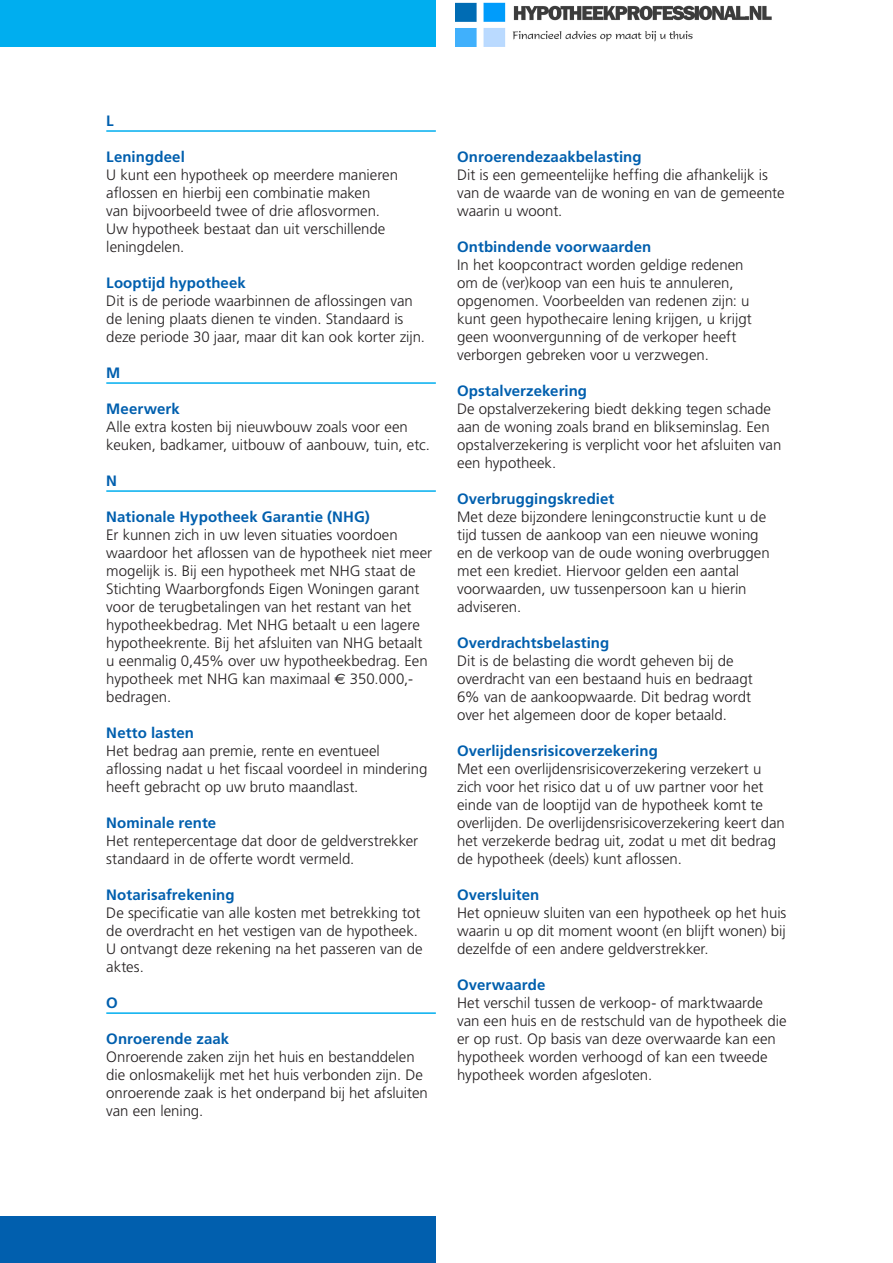
<style>
.page{position:relative;width:893px;height:1263px;background:#fff}
.page>*{position:absolute;margin:0;border:0;box-sizing:border-box;transform-origin:0 0}
.Geen_afstand{font:300 15px/18px "Frutiger";color:#231f20}
.Geen_afstand-2{font:700 15px "Frutiger";letter-spacing:.005em;color:#015fae}
.alfabet{font:700 15px "Frutiger";color:#015fae}
.s1{font-family:"Euro Sans";font-weight:400}
</style>
<div class="page">
<div style="left:0;top:0;width:436px;height:47px;background:#00aeef"></div>
<div style="left:0;top:1217px;width:436px;height:46px;background:#015fae"></div>
<hr style="left:106px;top:130px;width:330px;height:2px;background:#00aeef">
<hr style="left:106px;top:382px;width:330px;height:2px;background:#00aeef">
<hr style="left:106px;top:490px;width:330px;height:2px;background:#00aeef">
<hr style="left:106px;top:1012px;width:330px;height:2px;background:#00aeef">
<img style="left:455px;top:2px;width:317px;height:44px">
<p class="alfabet" style="left:106px;top:112px;width:9px">L</p>
<p class="Geen_afstand-2" style="left:106px;top:148px;width:80px">Leningdeel</p>
<p class="Geen_afstand" style="left:106px;top:166px;width:293px">U kunt een hypotheek op meerdere manieren aflossen en hierbij een combinatie maken<br>van bijvoorbeeld twee of drie aflosvormen.<br>Uw hypotheek bestaat dan uit verschillende leningdelen.</p>
<p class="Geen_afstand-2" style="left:106px;top:274px;width:141px">Looptijd hypotheek</p>
<p class="Geen_afstand" style="left:106px;top:292px;width:308px">Dit is de periode waarbinnen de aflossingen van</p>
<p class="Geen_afstand" style="left:106px;top:310px;width:320px">de lening plaats dienen te vinden. Standaard is deze periode 30 jaar, maar dit kan ook korter zijn.</p>
<p class="alfabet" style="left:106px;top:364px;width:16px">M</p>
<p class="Geen_afstand-2" style="left:106px;top:400px;width:75px">Meerwerk</p>
<p class="Geen_afstand" style="left:106px;top:418px;width:325px">Alle extra kosten bij nieuwbouw zoals voor een keuken, badkamer, uitbouw of aanbouw, tuin, etc.</p>
<p class="alfabet" style="left:106px;top:472px;width:12px">N</p>
<p class="Geen_afstand-2" style="left:106px;top:508px;width:265px">Nationale Hypotheek Garantie (NHG)</p>
<p class="Geen_afstand" style="left:106px;top:526px;width:327px">Er kunnen zich in uw leven situaties voordoen waardoor het aflossen van de hypotheek niet meer mogelijk is. Bij een hypotheek met NHG staat de Stichting Waarborgfonds Eigen Woningen garant voor de terugbetalingen van het restant van het hypotheekbedrag. Met NHG betaalt u een lagere hypotheekrente. Bij het afsluiten van NHG betaalt u eenmalig 0,45% over uw hypotheekbedrag. Een hypotheek met NHG kan maximaal <span class="s1">€</span> 350.000,- bedragen.</p>
<p class="Geen_afstand-2" style="left:106px;top:724px;width:89px">Netto lasten</p>
<p class="Geen_afstand" style="left:106px;top:742px;width:323px">Het bedrag aan premie, rente en eventueel aflossing nadat u het fiscaal voordeel in mindering heeft gebracht op uw bruto maandlast.</p>
<p class="Geen_afstand-2" style="left:106px;top:814px;width:111px">Nominale rente</p>
<p class="Geen_afstand" style="left:106px;top:832px;width:313px">Het rentepercentage dat door de geldverstrekker standaard in de offerte wordt vermeld.</p>
<p class="Geen_afstand-2" style="left:106px;top:886px;width:130px">Notarisafrekening</p>
<p class="Geen_afstand" style="left:106px;top:904px;width:318px">De specificatie van alle kosten met betrekking tot de overdracht en het vestigen van de hypotheek.<br>U ontvangt deze rekening na het passeren van de aktes.</p>
<p class="alfabet" style="left:106px;top:994px;width:13px">O</p>
<p class="Geen_afstand-2" style="left:106px;top:1030px;width:124px">Onroerende zaak</p>
<p class="Geen_afstand" style="left:106px;top:1048px;width:323px">Onroerende zaken zijn het huis en bestanddelen die onlosmakelijk met het huis verbonden zijn. De onroerende zaak is het onderpand bij het afsluiten van een lening.</p>
<p class="Geen_afstand-2" style="left:457px;top:148px;width:186px">Onroerendezaakbelasting</p>
<p class="Geen_afstand" style="left:457px;top:166px;width:329px">Dit is een gemeentelijke heffing die afhankelijk is van de waarde van de woning en van de gemeente waarin u woont.</p>
<p class="Geen_afstand-2" style="left:457px;top:238px;width:196px">Ontbindende voorwaarden</p>
<p class="Geen_afstand" style="left:457px;top:256px;width:294px">In het koopcontract worden geldige redenen om de (ver)koop van een huis te annuleren, opgenomen. Voorbeelden van redenen zijn: u</p>
<p class="Geen_afstand" style="left:457px;top:310px;width:296px">kunt geen hypothecaire lening krijgen, u krijgt geen woonvergunning of de verkoper heeft verborgen gebreken voor u verzwegen.</p>
<p class="Geen_afstand-2" style="left:457px;top:382px;width:131px">Opstalverzekering</p>
<p class="Geen_afstand" style="left:457px;top:400px;width:326px">De opstalverzekering biedt dekking tegen schade aan de woning zoals brand en blikseminslag. Een opstalverzekering is verplicht voor het afsluiten van een hypotheek.</p>
<p class="Geen_afstand-2" style="left:457px;top:490px;width:159px">Overbruggingskrediet</p>
<p class="Geen_afstand" style="left:457px;top:508px;width:314px">Met deze bijzondere leningconstructie kunt u de tijd tussen de aankoop van een nieuwe woning en de verkoop van de oude woning overbruggen met een krediet. Hiervoor gelden een aantal voorwaarden, uw tussenpersoon kan u hierin adviseren.</p>
<p class="Geen_afstand-2" style="left:457px;top:634px;width:154px">Overdrachtsbelasting</p>
<p class="Geen_afstand" style="left:457px;top:652px;width:297px">Dit is de belasting die wordt geheven bij de overdracht van een bestaand huis en bedraagt</p>
<p class="Geen_afstand" style="left:457px;top:688px;width:295px">6% van de aankoopwaarde. Dit bedrag wordt</p>
<p class="Geen_afstand" style="left:457px;top:706px;width:271px">over het algemeen door de koper betaald.</p>
<p class="Geen_afstand-2" style="left:457px;top:742px;width:202px">Overlijdensrisicoverzekering</p>
<p class="Geen_afstand" style="left:457px;top:760px;width:329px">Met een overlijdensrisicoverzekering verzekert u zich voor het risico dat u of uw partner voor het einde van de looptijd van de hypotheek komt te overlijden. De overlijdensrisicoverzekering keert dan het verzekerde bedrag uit, zodat u met dit bedrag de hypotheek (deels) kunt aflossen.</p>
<p class="Geen_afstand-2" style="left:457px;top:886px;width:84px">Oversluiten</p>
<p class="Geen_afstand" style="left:457px;top:904px;width:331px;text-align:justify">Het opnieuw sluiten van een hypotheek op het huis waarin u op dit moment woont (en blijft wonen) bij dezelfde of een andere geldverstrekker.</p>
<p class="Geen_afstand-2" style="left:457px;top:976px;width:90px">Overwaarde</p>
<p class="Geen_afstand" style="left:457px;top:994px;width:331px">Het verschil tussen de verkoop- of marktwaarde van een huis en de restschuld van de hypotheek die er op rust. Op basis van deze overwaarde kan een hypotheek worden verhoogd of kan een tweede hypotheek worden afgesloten.</p>
</div>
